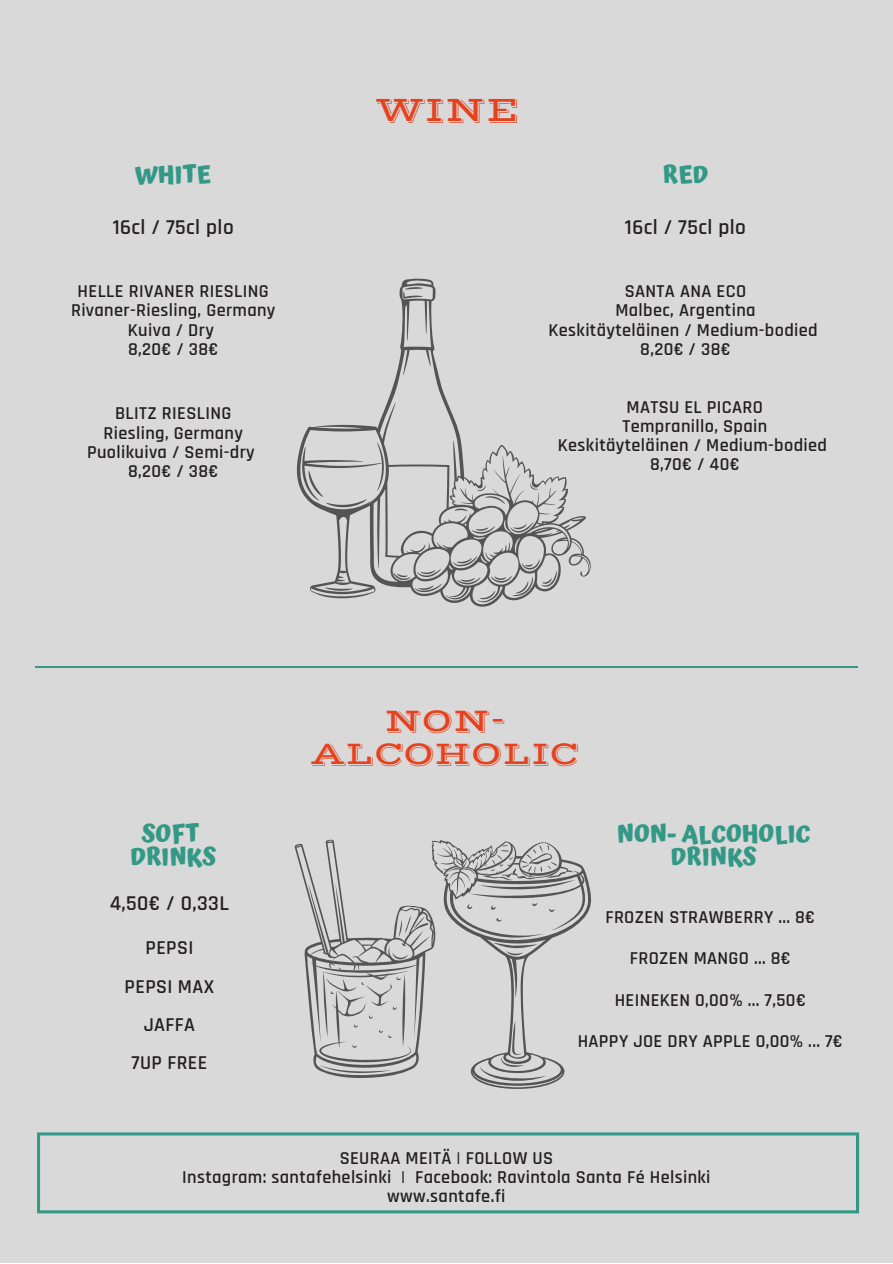
<style>
.page{position:relative;width:893px;height:1264px;background:#fff}
.page>*{position:absolute;margin:0;border:0;box-sizing:border-box;transform-origin:0 0}
.t1{font:36.3px "Vast Shadow";color:#e7411d}
.t2{font:33.3px/32.5px "Vast Shadow";color:#e7411d;text-align:center}
.t3{font:700 24.3px/23.5px "Atma";color:#339986;text-align:center}
.t4{font:600 21.3px "Rajdhani";letter-spacing:.02em;color:#231f20}
.t5{font:600 19.8px/38.2px "Rajdhani";letter-spacing:.02em;color:#231f20;text-align:center}
.t6{font:600 18.3px/19px "Rajdhani";letter-spacing:.02em;color:#231f20;text-align:center}
</style>
<div class="page">
<div style="left:0;top:0;width:892px;height:1262px;background:#d9d9d9"></div>
<svg style="left:297px;top:278px;width:294px;height:329px"></svg>
<svg style="left:530px;top:482px;width:8px;height:8px"></svg>
<svg style="left:510px;top:522px;width:23px;height:10px"></svg>
<svg style="left:471px;top:526px;width:24px;height:8px"></svg>
<svg style="left:393px;top:569px;width:49px;height:23px"></svg>
<svg style="left:453px;top:555px;width:104px;height:44px"></svg>
<svg style="left:454px;top:508px;width:13px;height:3px"></svg>
<svg style="left:476px;top:484px;width:29px;height:20px"></svg>
<hr style="left:35px;top:666px;width:822px;height:1px;background:#339986">
<svg style="left:295px;top:839px;width:296px;height:250px"></svg>
<svg style="left:37px;top:1132px;width:822px;height:81px"></svg>
<h3 class="t3" style="left:135px;top:162px;width:78px">WHITE</h3>
<p class="t4" style="left:113px;top:214px;width:122px">16cl / 75cl plo</p>
<p class="t6" style="left:71px;top:282px;width:206px">HELLE RIVANER RIESLING<br>Rivaner-Riesling, Germany<br>Kuiva / Dry<br>8,20€ / 38€</p>
<p class="t6" style="left:87px;top:404px;width:169px">BLITZ RIESLING<br>Riesling, Germany<br>Puolikuiva / Semi-dry<br>8,20€ / 38€</p>
<h1 class="t1" style="left:375px;top:88px;width:146px">WINE</h1>
<h3 class="t3" style="left:662px;top:162px;width:47px">RED</h3>
<p class="t4" style="left:625px;top:214px;width:122px">16cl / 75cl plo</p>
<p class="t6" style="left:548px;top:282px;width:271px">SANTA ANA ECO<br>Malbec, Argentina<br>Keskitäyteläinen / Medium-bodied<br>8,20€ / 38€</p>
<p class="t6" style="left:558px;top:398px;width:271px">MATSU EL PICARO<br>Tempranillo, Spain<br>Keskitäyteläinen / Medium-bodied<br>8,70€ / 40€</p>
<h3 class="t3" style="left:130px;top:821px;width:87px">SOFT<br>DRINKS</h3>
<p class="t4" style="left:110px;top:890px;width:121px">4,50€ / 0,33L</p>
<p class="t5" style="left:125px;top:929px;width:91px">PEPSI<br>PEPSI MAX<br>JAFFA<br>7UP FREE</p>
<h2 class="t2" style="left:311px;top:705px;width:269px">NON-<br>ALCOHOLIC</h2>
<h3 class="t3" style="left:616px;top:821px;width:195px">NON- ALCOHOLIC<br>DRINKS</h3>
<p class="t6" style="left:605px;top:907px;width:211px">FROZEN STRAWBERRY ... 8€</p>
<p class="t6" style="left:629px;top:949px;width:163px">FROZEN MANGO ... 8€</p>
<p class="t6" style="left:614px;top:990px;width:193px">HEINEKEN 0,00% ... 7,50€</p>
<p class="t6" style="left:577px;top:1032px;width:267px">HAPPY JOE DRY APPLE 0,00% ... 7€</p>
<p class="t6" style="left:182px;top:1148px;width:529px">SEURAA MEITÄ | FOLLOW US<br>Instagram: santafehelsinki | Facebook: Ravintola Santa Fé Helsinki www.santafe.fi</p>
</div>
